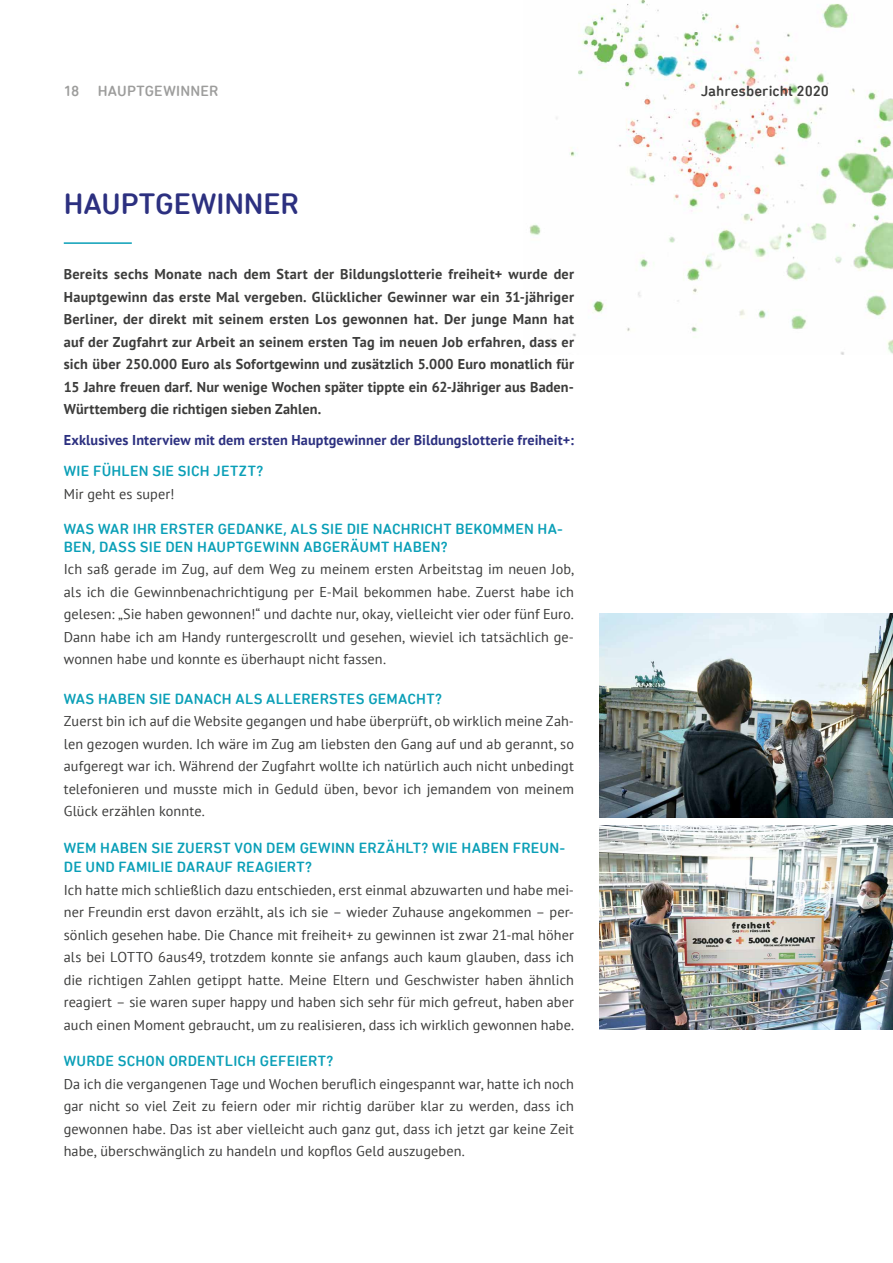
<style>
.page{position:relative;width:893px;height:1263px;background:#fff}
.page>*{position:absolute;margin:0;border:0;box-sizing:border-box;transform-origin:0 0}
.t1{font:500 30px "DIN Next Rounded LT Pro";letter-spacing:-.005em;color:#2c3080}
.t2{font:500 15px/18px "DIN Next Rounded LT Pro";letter-spacing:.01em;color:#0a9fb7}
.t3{font:500 15px "DIN Next Rounded LT Pro";letter-spacing:.005em;color:#3c3c3b}
.t4{font:500 15px "DIN Next Rounded LT Pro";letter-spacing:.01em;color:#9d9d9c}
.t5{font:14.25px/22.5px "PT Sans";letter-spacing:.005em;color:#3c3c3b;text-align:justify}
.t6{font:700 14.25px/22.5px "PT Sans";letter-spacing:.01em;color:#3c3c3b;text-align:justify}
.t7{font:700 14.25px "PT Sans";letter-spacing:.01em;color:#2c3080}
</style>
<div class="page">
<img style="left:529px;top:0;width:364px;height:355px">
<hr style="left:64px;top:242px;width:68px;height:2px;background:#0a9fb7">
<img style="left:600px;top:613px;width:293px;height:204px">
<img style="left:600px;top:826px;width:293px;height:204px">
<p class="t4" style="left:64px;top:82px;width:156px">18 HAUPTGEWINNER</p>
<p class="t3" style="left:701px;top:82px;width:130px">Jahresbericht 2020</p>
<h1 class="t1" style="left:64px;top:186px;width:237px">HAUPTGEWINNER</h1>
<p class="t6" style="left:64px;top:263px;width:512px">Bereits sechs Monate nach dem Start der Bildungslotterie freiheit+ wurde der Hauptgewinn das erste Mal vergeben. Glücklicher Gewinner war ein 31-jähriger Berliner, der direkt mit seinem ersten Los gewonnen hat. Der junge Mann hat auf der Zugfahrt zur Arbeit an seinem ersten Tag im neuen Job erfahren, dass er sich über 250.000 Euro als Sofortgewinn und zusätzlich 5.000 Euro monatlich für 15 Jahre freuen darf. Nur wenige Wochen später tippte ein 62-Jähriger aus Baden-Württemberg die richtigen sieben Zahlen.</p>
<p class="t7" style="left:64px;top:431px;width:512px">Exklusives Interview mit dem ersten Hauptgewinner der Bildungslotterie freiheit+:</p>
<p class="t2" style="left:64px;top:462px;width:201px">WIE FÜHLEN SIE SICH JETZT?</p>
<p class="t5" style="left:64px;top:482px;width:112px">Mir geht es super!</p>
<p class="t2" style="left:64px;top:519px;width:501px">WAS WAR IHR ERSTER GEDANKE, ALS SIE DIE NACHRICHT BEKOMMEN HA-<br>BEN, DASS SIE DEN HAUPTGEWINN ABGERÄUMT HABEN?</p>
<p class="t5" style="left:64px;top:558px;width:512px">Ich saß gerade im Zug, auf dem Weg zu meinem ersten Arbeitstag im neuen Job, als ich die Gewinnbenachrichtigung per E-Mail bekommen habe. Zuerst habe ich gelesen: „Sie haben gewonnen!“ und dachte nur, okay, vielleicht vier oder fünf Euro.<br>Dann habe ich am Handy runtergescrollt und gesehen, wieviel ich tatsächlich ge&shy;wonnen habe und konnte es überhaupt nicht fassen.</p>
<p class="t2" style="left:64px;top:689px;width:380px">WAS HABEN SIE DANACH ALS ALLERERSTES GEMACHT?</p>
<p class="t5" style="left:64px;top:710px;width:512px">Zuerst bin ich auf die Website gegangen und habe überprüft, ob wirklich meine Zah&shy;len gezogen wurden. Ich wäre im Zug am liebsten den Gang auf und ab gerannt, so aufgeregt war ich. Während der Zugfahrt wollte ich natürlich auch nicht unbedingt telefonieren und musste mich in Geduld üben, bevor ich jemandem von meinem Glück erzählen konnte.</p>
<p class="t2" style="left:64px;top:838px;width:503px;line-height:19.5px">WEM HABEN SIE ZUERST VON DEM GEWINN ERZÄHLT? WIE HABEN FREUN-<br>DE UND FAMILIE DARAUF REAGIERT?</p>
<p class="t5" style="left:64px;top:878px;width:512px">Ich hatte mich schließlich dazu entschieden, erst einmal abzuwarten und habe mei&shy;ner Freundin erst davon erzählt, als ich sie – wieder Zuhause angekommen – per&shy;sönlich gesehen habe. Die Chance mit freiheit+ zu gewinnen ist zwar 21-mal höher als bei LOTTO 6aus49, trotzdem konnte sie anfangs auch kaum glauben, dass ich die richtigen Zahlen getippt hatte. Meine Eltern und Geschwister haben ähnlich reagiert – sie waren super happy und haben sich sehr für mich gefreut, haben aber auch einen Moment gebraucht, um zu realisieren, dass ich wirklich gewonnen habe.</p>
<p class="t2" style="left:64px;top:1052px;width:271px">WURDE SCHON ORDENTLICH GEFEIERT?</p>
<p class="t5" style="left:64px;top:1072px;width:512px">Da ich die vergangenen Tage und Wochen beruflich eingespannt war, hatte ich noch gar nicht so viel Zeit zu feiern oder mir richtig darüber klar zu werden, dass ich gewonnen habe. Das ist aber vielleicht auch ganz gut, dass ich jetzt gar keine Zeit habe, überschwänglich zu handeln und kopflos Geld auszugeben.</p>
</div>
